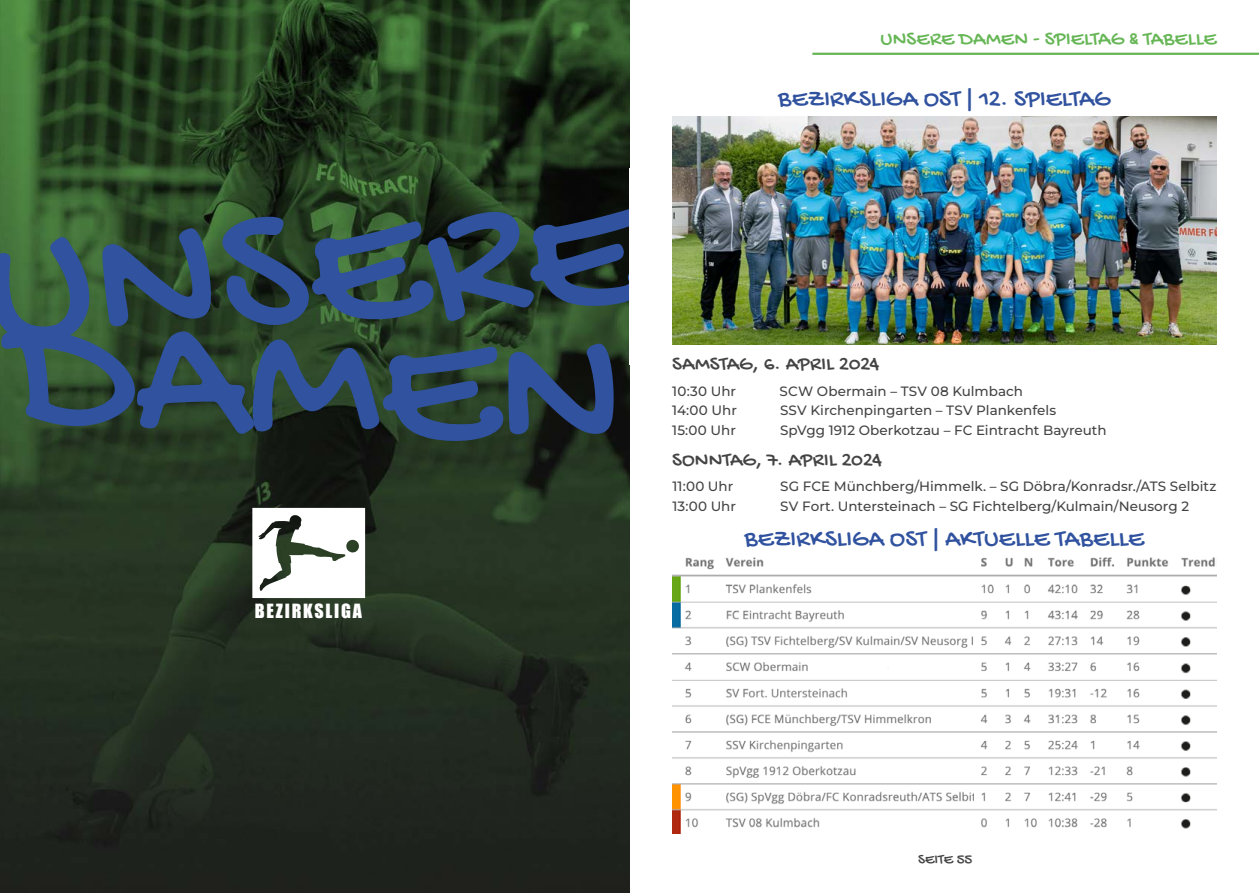
<style>
.page{position:relative;width:1259px;height:893px;background:#fff}
.page>*{position:absolute;margin:0;border:0;box-sizing:border-box;transform-origin:0 0}
.t1{font:190.65px "Gochi Hand";color:#30529f}
.t2{font:25.5px "Gochi Hand";color:#30529f}
.t3{font:21px "Gochi Hand";color:#454444}
.t4{font:21px "Gochi Hand";letter-spacing:.005em;color:#66b655}
.t5{font:18px "Impact";letter-spacing:.1em;color:#fff}
.t6{font:15px "Gochi Hand";color:#454444}
.t7{font:500 13.5px "Montserrat";color:#454444}
</style>
<div class="page">
<hr style="left:812px;top:53px;width:447px;height:2px;background:#66b655">
<img style="left:0;top:0;width:629px;height:893px">
<svg style="left:252px;top:508px;width:113px;height:90px"></svg>
<img style="left:672px;top:557px;width:544px;height:277px">
<img style="left:672px;top:116px;width:544px;height:229px">
<h3 class="t4" style="left:880px;top:28px;width:337px">UNSERE DAMEN - SPIELTAG &amp; TABELLE</h3>
<h2 class="t2" style="left:778px;top:85px;width:333px">BEZIRKSLIGA OST | 12. SPIELTAG</h2>
<h1 class="t1" style="left:-20px;top:188px;width:662px;rotate:-3deg">UNSERE</h1>
<h1 class="t1" style="left:14px;top:273px;width:614px;rotate:2deg">DAMEN</h1>
<h3 class="t3" style="left:672px;top:352px;width:209px">SAMSTAG, 6. APRIL 2024</h3>
<p class="t7" style="left:672px;top:382px;width:65px">10:30 Uhr</p>
<p class="t7" style="left:779px;top:382px;width:245px">SCW Obermain – TSV 08 Kulmbach</p>
<p class="t7" style="left:672px;top:402px;width:66px">14:00 Uhr</p>
<p class="t7" style="left:780px;top:402px;width:278px">SSV Kirchenpingarten – TSV Plankenfels</p>
<p class="t7" style="left:672px;top:421px;width:65px">15:00 Uhr</p>
<p class="t7" style="left:780px;top:421px;width:328px">SpVgg 1912 Oberkotzau – FC Eintracht Bayreuth</p>
<h3 class="t3" style="left:672px;top:449px;width:211px">SONNTAG, 7. APRIL 2024</h3>
<p class="t7" style="left:672px;top:478px;width:62px">11:00 Uhr</p>
<p class="t7" style="left:780px;top:478px;width:438px">SG FCE Münchberg/Himmelk. – SG Döbra/Konradsr./ATS Selbitz</p>
<p class="t7" style="left:672px;top:497px;width:65px">13:00 Uhr</p>
<p class="t7" style="left:780px;top:497px;width:410px">SV Fort. Untersteinach – SG Fichtelberg/Kulmain/Neusorg 2</p>
<h2 class="t2" style="left:744px;top:526px;width:401px">BEZIRKSLIGA OST | AKTUELLE TABELLE</h2>
<h3 class="t5" style="left:255px;top:597px;width:109px">BEZIRKSLIGA</h3>
<p class="t6" style="left:918px;top:852px;width:56px">SEITE 55</p>
</div>
